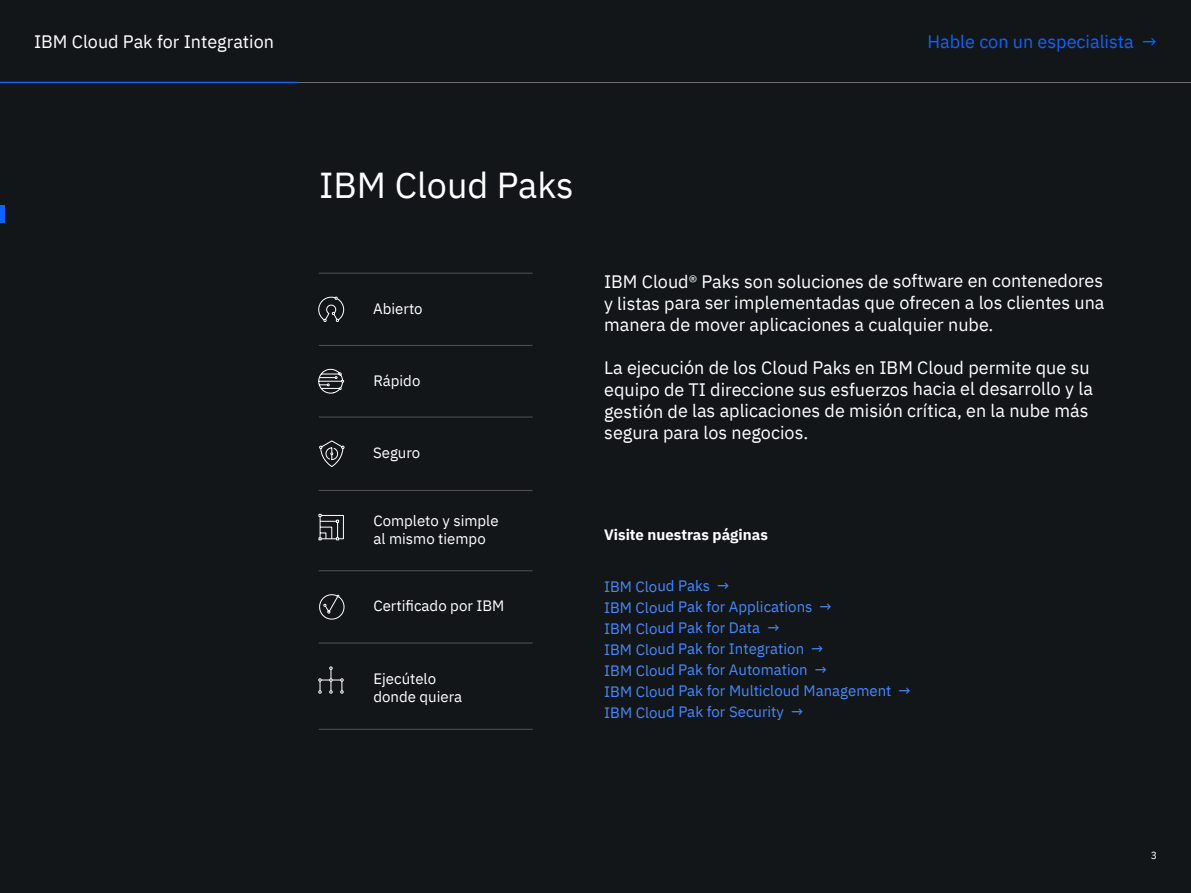
<style>
.page{position:relative;width:1191px;height:893px;background:#121619}
.page>*{position:absolute;margin:0;border:0;box-sizing:border-box;transform-origin:0 0}
.t1{font:36px "IBM Plex Sans";color:#fff}
.t2{font:18px/21.6px "IBM Plex Sans";color:#fff;text-align:justify}
.t3{font:18px "IBM Plex Sans";color:#0f62fe}
.t4{font:15px/21px "IBM Plex Sans";color:#4589ff}
.t5{font:15px/18px "IBM Plex Sans";color:#fff}
.t6{font:700 15px "IBM Plex Sans";color:#fff}
.t7{font:10.5px "IBM Plex Sans";color:#fff}
</style>
<div class="page">
<hr style="left:0;top:82px;width:1191px;height:1px;background:#706f70">
<hr style="left:0;top:82px;width:298px;height:1px;background:#0f62fe">
<hr style="left:0;top:206px;width:4px;height:17px;background:#0f62fe">
<svg style="left:318px;top:296px;width:26px;height:26px"></svg>
<svg style="left:318px;top:368px;width:26px;height:26px"></svg>
<svg style="left:319px;top:441px;width:26px;height:26px"></svg>
<svg style="left:319px;top:514px;width:25px;height:26px"></svg>
<svg style="left:319px;top:594px;width:26px;height:26px"></svg>
<svg style="left:318px;top:666px;width:26px;height:28px"></svg>
<hr style="left:319px;top:273px;width:213px;height:1px;background:#525252">
<hr style="left:319px;top:345px;width:213px;height:1px;background:#525252">
<hr style="left:319px;top:417px;width:213px;height:1px;background:#525252">
<hr style="left:319px;top:490px;width:213px;height:1px;background:#525252">
<hr style="left:319px;top:570px;width:213px;height:1px;background:#525252">
<hr style="left:319px;top:643px;width:213px;height:1px;background:#525252">
<hr style="left:319px;top:729px;width:213px;height:1px;background:#525252">
<p class="t2" style="left:34px;top:29px;width:241px">IBM Cloud Pak for Integration</p>
<p class="t3" style="left:927px;top:28px;width:231px">Hable con un especialista →</p>
<h1 class="t1" style="left:319px;top:158px;width:256px">IBM Cloud Paks</h1>
<p class="t5" style="left:373px;top:298px;width:51px">Abierto</p>
<p class="t5" style="left:373px;top:370px;width:49px">Rápido</p>
<p class="t5" style="left:373px;top:442px;width:49px">Seguro</p>
<p class="t5" style="left:373px;top:510px;width:127px">Completo y simple al mismo tiempo</p>
<p class="t5" style="left:373px;top:596px;width:132px">Certificado por IBM</p>
<p class="t5" style="left:373px;top:669px;width:90px">Ejecútelo donde quiera</p>
<p class="t2" style="left:604px;top:269px;width:502px">IBM Cloud® Paks son soluciones de software en contenedores y listas para ser implementadas que ofrecen a los clientes una manera de mover aplicaciones a cualquier nube.</p>
<p class="t2" style="left:604px;top:355px;width:490px;text-align:left">La ejecución de los Cloud Paks en IBM Cloud permite que su equipo de TI direccione sus esfuerzos hacia el desarrollo y la gestión de las aplicaciones de misión crítica, en la nube más segura para los negocios.</p>
<p class="t6" style="left:604px;top:523px;width:165px">Visite nuestras páginas</p>
<p class="t4" style="left:604px;top:574px;width:308px">IBM Cloud Paks →<br>IBM Cloud Pak for Applications →<br>IBM Cloud Pak for Data →<br>IBM Cloud Pak for Integration →<br>IBM Cloud Pak for Automation →<br>IBM Cloud Pak for Multicloud Management →<br>IBM Cloud Pak for Security →</p>
<p class="t7" style="left:1150px;top:847px;width:8px">3</p>
</div>
